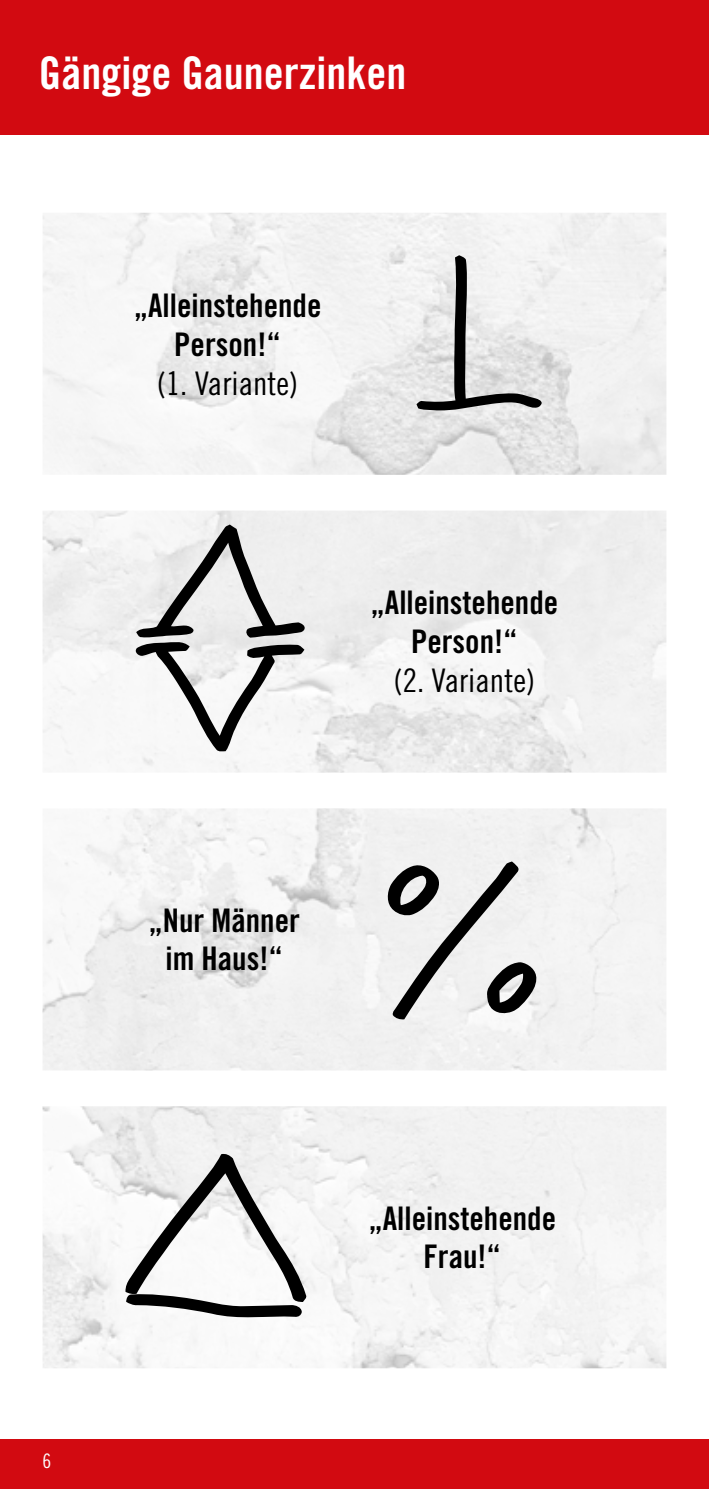
<style>
.page{position:relative;width:709px;height:1489px;background:#fff}
.page>*{position:absolute;margin:0;border:0;box-sizing:border-box;transform-origin:0 0}
.t1{font:45px "Trade Gothic LT Pro Bd Cn 20";color:#fff}
.t2{font:32.5px/37.5px "Trade Gothic LT Pro Bd Cn 20";color:#000;text-align:center}
.t3{font:32.5px "Trade Gothic LT Pro Cn 18";color:#000}
.t4{font:20px "Trade Gothic LT Pro Cn 18";color:#fff}
</style>
<div class="page">
<div style="left:0;top:0;width:709px;height:135px;background:#d20a11"></div>
<div style="left:0;top:1439px;width:709px;height:49px;background:#d20a11"></div>
<img style="left:43px;top:213px;width:623px;height:1155px">
<svg style="left:133px;top:524px;width:173px;height:228px"></svg>
<svg style="left:416px;top:255px;width:125px;height:157px"></svg>
<svg style="left:386px;top:861px;width:150px;height:158px"></svg>
<svg style="left:125px;top:1152px;width:182px;height:168px"></svg>
<h1 class="t1" style="left:39px;top:46px;width:369px">Gängige Gaunerzinken</h1>
<p class="t2" style="left:134px;top:285px;width:189px;line-height:39px">„Alleinstehende<br>Person!“</p>
<p class="t3" style="left:157px;top:364px;width:143px">(1. Variante)</p>
<p class="t2" style="left:370px;top:583px;width:189px;line-height:39px">„Alleinstehende<br>Person!“</p>
<p class="t3" style="left:393px;top:661px;width:143px">(2. Variante)</p>
<p class="t2" style="left:148px;top:901px;width:153px">„Nur Männer im Haus!“</p>
<p class="t4" style="left:43px;top:1448px;width:10px">6</p>
<p class="t2" style="left:368px;top:1199px;width:189px">„Alleinstehende<br>Frau!“</p>
</div>
